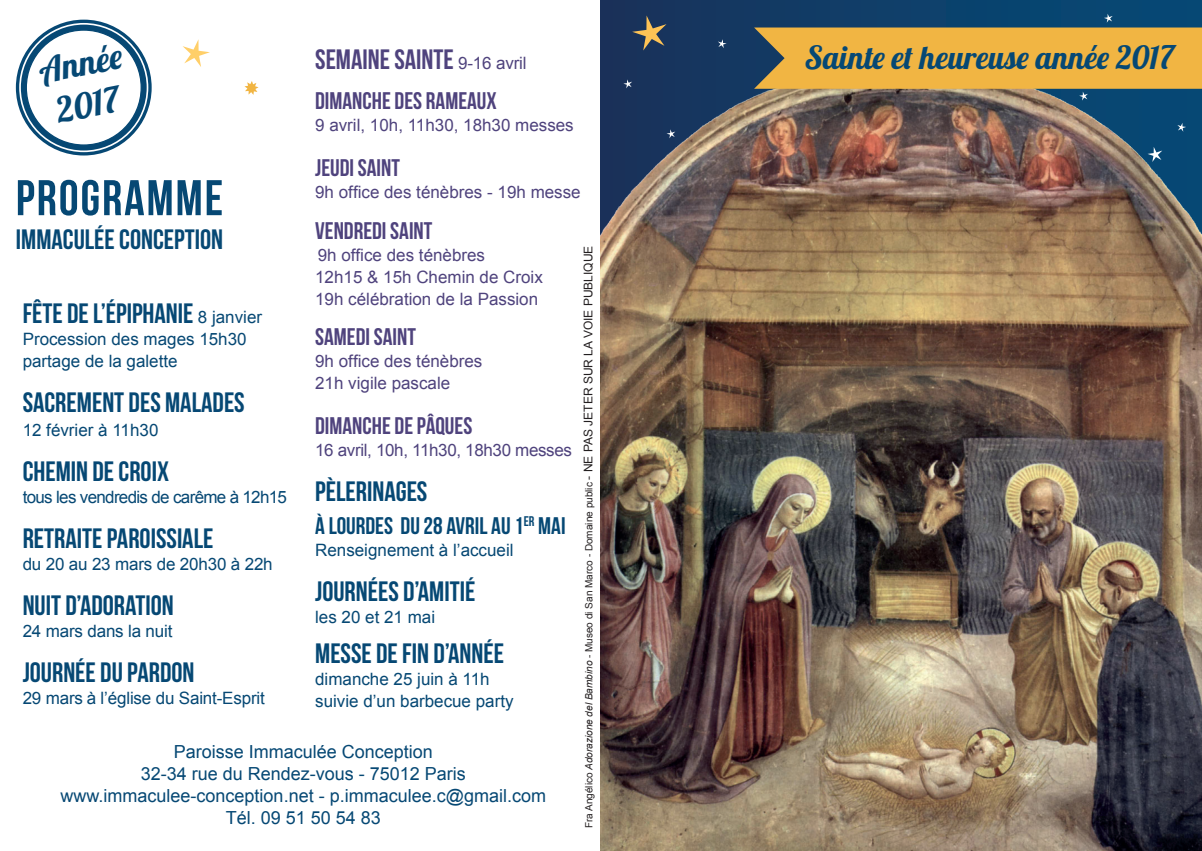
<style>
.page{position:relative;width:1202px;height:851px;background:#fff}
.page>*{position:absolute;margin:0;border:0;box-sizing:border-box;transform-origin:0 0}
.t1{font:50px "Bebas Neue";letter-spacing:.04em;color:#064874}
.t2{font:34.8px "Lobster 1.4";color:#064874}
.t3{font:32px "Lobster 1.4";letter-spacing:.01em;color:#064874}
.t4{font:28px "Bebas Neue";color:#064874}
.t5{font:28px "Bebas Neue";color:#4f437d}
.t6{font:24px "Bebas Neue";color:#4f437d}
.t7{font:24px "Bebas Neue";color:#064874}
.t8{font:18px "Arial";color:#064874}
.t9{font:17px/22px "Arial";color:#064874}
.t10{font:17px "Arial";color:#4f437d}
.t11{font:17px "Arial";letter-spacing:-.04em;color:#064874}
.t12{font:17px "Arial";letter-spacing:-.02em;color:#4f437d}
.t13{font:10px "Arial";color:#231f20}
.s1{font-family:"Arial";font-size:17px}
.s2{font-style:italic}
.s3{font-size:12px}
</style>
<div class="page">
<div style="left:601px;top:0;width:601px;height:850px;background:linear-gradient(to right,#19325a,#044a77)"></div>
<img style="left:601px;top:60px;width:601px;height:790px">
<div style="left:21px;top:25px;width:126px;height:125px;background:#064874;border-radius:50%"></div>
<div style="left:16px;top:20px;width:136px;height:135px;border:3px solid #064874;border-radius:50%"></div>
<div style="left:23px;top:26px;width:122px;height:123px;border:3px solid #064874;border-radius:50%"></div>
<div style="left:26px;top:30px;width:115px;height:115px;background:#fff;border-radius:50%"></div>
<svg style="left:244px;top:81px;width:15px;height:14px"></svg>
<svg style="left:183px;top:39px;width:27px;height:28px"></svg>
<svg style="left:632px;top:15px;width:34px;height:36px"></svg>
<svg style="left:623px;top:79px;width:9px;height:9px"></svg>
<svg style="left:1177px;top:123px;width:9px;height:9px"></svg>
<svg style="left:1147px;top:147px;width:15px;height:15px"></svg>
<svg style="left:718px;top:39px;width:9px;height:9px"></svg>
<svg style="left:666px;top:129px;width:9px;height:9px"></svg>
<svg style="left:754px;top:14px;width:448px;height:86px;background:#b4954f"></svg>
<p class="t2" style="left:35px;top:50px;width:86px;rotate:-11deg">Année</p>
<p class="t2" style="left:53px;top:89px;width:66px;rotate:-11deg">2017</p>
<p class="t5" style="left:315px;top:44px;width:213px">SEMAINE SAINTE <span class="s1">9-16 avril</span></p>
<p class="t6" style="left:315px;top:88px;width:183px">DIMANCHE DES RAMEAUX</p>
<p class="t10" style="left:315px;top:114px;width:260px">9 avril, 10h, 11h30, 18h30 messes</p>
<p class="t6" style="left:315px;top:155px;width:86px">JEUDI SAINT</p>
<p class="t10" style="left:315px;top:181px;width:267px">9h office des ténèbres - 19h messe</p>
<p class="t6" style="left:315px;top:217px;width:119px">VENDREDI SAINT</p>
<p class="t10" style="left:318px;top:243px;width:169px">9h office des ténèbres</p>
<p class="t10" style="left:315px;top:265px;width:229px">12h15 &amp; 15h Chemin de Croix</p>
<p class="t10" style="left:315px;top:287px;width:225px">19h célébration de la Passion</p>
<p class="t6" style="left:315px;top:323px;width:102px">SAMEDI SAINT</p>
<p class="t10" style="left:315px;top:349px;width:169px">9h office des ténèbres</p>
<p class="t10" style="left:315px;top:371px;width:137px">21h vigile pascale</p>
<p class="t6" style="left:315px;top:412px;width:159px">DIMANCHE DE PÂQUES</p>
<p class="t12" style="left:315px;top:438px;width:258px">16 avril, 10h, 11h30, 18h30 messes</p>
<p class="t4" style="left:315px;top:475px;width:114px">PÈLERINAGES</p>
<p class="t7" style="left:315px;top:513px;width:252px">À LOURDES DU 28 AVRIL AU 1<sup>ER</sup> MAI</p>
<p class="t9" style="left:315px;top:539px;width:200px">Renseignement à l’accueil</p>
<p class="t4" style="left:315px;top:576px;width:162px">JOURNÉES D’AMITIÉ</p>
<p class="t9" style="left:315px;top:606px;width:122px">les 20 et 21 mai</p>
<p class="t4" style="left:315px;top:637px;width:190px">MESSE DE FIN D’ANNÉE</p>
<p class="t9" style="left:315px;top:667px;width:176px">dimanche 25 juin à 11h</p>
<p class="t9" style="left:315px;top:689px;width:200px">suivie d’un barbecue party</p>
<p class="t1" style="left:16px;top:170px;width:209px">PROGRAMME</p>
<p class="t4" style="left:16px;top:224px;width:209px">IMMACULÉE CONCEPTION</p>
<p class="t13" style="left:582px;top:828px;width:584px;rotate:-90deg">Fra Angélico <span class="s2">Adorazione del Bambino</span> - Museo di San Marco - Domaine public <span class="s3">- NE PAS JETER SUR LA VOIE PUBLIQUE</span></p>
<p class="t4" style="left:23px;top:298px;width:241px">FÊTE DE L’ÉPIPHANIE <span class="s1">8 janvier</span></p>
<p class="t9" style="left:23px;top:328px;width:225px">Procession des mages 15h30 partage de la galette</p>
<p class="t4" style="left:23px;top:387px;width:224px">SACREMENT DES MALADES</p>
<p class="t9" style="left:23px;top:419px;width:137px">12 février à 11h30</p>
<p class="t4" style="left:23px;top:456px;width:148px">CHEMIN DE CROIX</p>
<p class="t11" style="left:23px;top:486px;width:266px">tous les vendredis de carême à 12h15</p>
<p class="t4" style="left:23px;top:523px;width:192px">RETRAITE PAROISSIALE</p>
<p class="t9" style="left:23px;top:553px;width:252px">du 20 au 23 mars de 20h30 à 22h</p>
<p class="t4" style="left:23px;top:590px;width:153px">NUIT D’ADORATION</p>
<p class="t9" style="left:23px;top:620px;width:151px">24 mars dans la nuit</p>
<p class="t4" style="left:23px;top:657px;width:173px">JOURNÉE DU PARDON</p>
<p class="t9" style="left:23px;top:687px;width:244px">29 mars à l’église du Saint-Esprit</p>
<p class="t8" style="left:174px;top:739px;width:261px">Paroisse Immaculée Conception</p>
<p class="t8" style="left:141px;top:761px;width:327px">32-34 rue du Rendez-vous - 75012 Paris</p>
<p class="t8" style="left:61px;top:783px;width:487px">www.immaculee-conception.net - p.immaculee.c@gmail.com</p>
<p class="t8" style="left:226px;top:805px;width:157px">Tél. 09 51 50 54 83</p>
<p class="t3" style="left:805px;top:37px;width:372px">Sainte et heureuse année 2017</p>
</div>
